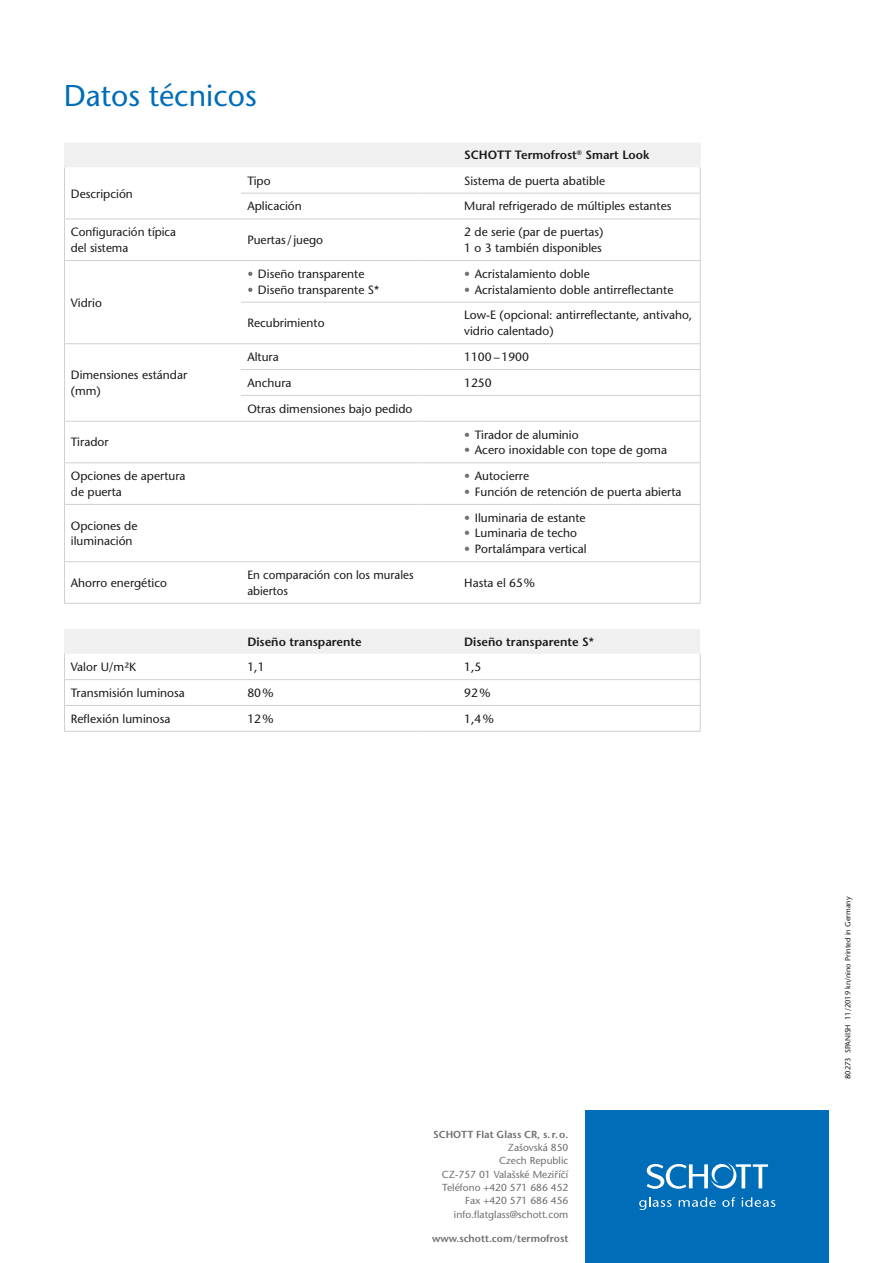
<style>
.page{position:relative;width:893px;height:1263px;background:#fff}
.page>*{position:absolute;margin:0;border:0;box-sizing:border-box;transform-origin:0 0}
.t1{font:500 30px "Stone Sans Std";color:#006db8}
.t2{font:500 12px/15.8px "Stone Sans Std";color:#1a1a18}
.t3{font:600 12px "Stone Sans Std";color:#1a1a18}
.t4{font:500 10.2px/13.4px "Stone Sans Std";color:#6f6f6e;text-align:right}
.t5{font:600 10.2px "Stone Sans Std";color:#6f6f6e}
.t6{font:500 7.5px "Stone Sans Std";color:#1a1a18}
.s1{color:#6f6f6e}
</style>
<div class="page">
<div style="left:585px;top:1110px;width:244px;height:153px;background:#006db8"></div>
<svg style="left:639px;top:1197px;width:33px;height:13px"></svg>
<svg style="left:679px;top:1197px;width:37px;height:10px"></svg>
<svg style="left:722px;top:1197px;width:13px;height:10px"></svg>
<svg style="left:742px;top:1197px;width:33px;height:10px"></svg>
<svg style="left:647px;top:1163px;width:121px;height:26px"></svg>
<svg style="left:65px;top:143px;width:635px;height:511px"></svg>
<hr style="left:241px;top:193px;width:181px;height:1px;background:#cfd0d0">
<hr style="left:422px;top:193px;width:279px;height:1px;background:#cfd0d0">
<hr style="left:64px;top:219px;width:177px;height:1px;background:#cfd0d0">
<hr style="left:241px;top:219px;width:181px;height:1px;background:#cfd0d0">
<hr style="left:422px;top:219px;width:279px;height:1px;background:#cfd0d0">
<hr style="left:64px;top:260px;width:177px;height:1px;background:#cfd0d0">
<hr style="left:241px;top:260px;width:181px;height:1px;background:#cfd0d0">
<hr style="left:422px;top:260px;width:279px;height:1px;background:#cfd0d0">
<hr style="left:241px;top:302px;width:181px;height:1px;background:#cfd0d0">
<hr style="left:422px;top:302px;width:279px;height:1px;background:#cfd0d0">
<hr style="left:241px;top:343px;width:181px;height:1px;background:#cfd0d0">
<hr style="left:422px;top:343px;width:279px;height:1px;background:#cfd0d0">
<hr style="left:241px;top:369px;width:181px;height:1px;background:#cfd0d0">
<hr style="left:422px;top:369px;width:279px;height:1px;background:#cfd0d0">
<hr style="left:241px;top:395px;width:181px;height:1px;background:#cfd0d0">
<hr style="left:241px;top:421px;width:181px;height:1px;background:#cfd0d0">
<hr style="left:64px;top:731px;width:177px;height:1px;background:#cfd0d0">
<hr style="left:241px;top:731px;width:181px;height:1px;background:#cfd0d0">
<hr style="left:422px;top:731px;width:279px;height:1px;background:#cfd0d0">
<hr style="left:64px;top:462px;width:177px;height:1px;background:#cfd0d0">
<hr style="left:64px;top:504px;width:177px;height:1px;background:#cfd0d0">
<hr style="left:700px;top:219px;width:1px;height:41px;background:#cfd0d0">
<hr style="left:700px;top:261px;width:1px;height:41px;background:#cfd0d0">
<hr style="left:700px;top:302px;width:1px;height:41px;background:#cfd0d0">
<svg style="left:700px;top:344px;width:1px;height:77px"></svg>
<hr style="left:700px;top:562px;width:1px;height:41px;background:#cfd0d0">
<svg style="left:700px;top:654px;width:1px;height:77px"></svg>
<hr style="left:700px;top:505px;width:1px;height:56px;background:#cfd0d0">
<hr style="left:64px;top:219px;width:1px;height:41px;background:#cfd0d0">
<hr style="left:64px;top:261px;width:1px;height:41px;background:#cfd0d0">
<hr style="left:64px;top:302px;width:1px;height:41px;background:#cfd0d0">
<hr style="left:64px;top:422px;width:1px;height:40px;background:#cfd0d0">
<hr style="left:64px;top:463px;width:1px;height:41px;background:#cfd0d0">
<hr style="left:64px;top:505px;width:1px;height:56px;background:#cfd0d0">
<hr style="left:64px;top:562px;width:1px;height:41px;background:#cfd0d0">
<hr style="left:422px;top:395px;width:279px;height:1px;background:#cfd0d0">
<hr style="left:422px;top:421px;width:279px;height:1px;background:#cfd0d0">
<hr style="left:700px;top:422px;width:1px;height:40px;background:#cfd0d0">
<svg style="left:64px;top:143px;width:1px;height:76px"></svg>
<svg style="left:700px;top:143px;width:1px;height:76px"></svg>
<hr style="left:422px;top:462px;width:279px;height:1px;background:#cfd0d0">
<hr style="left:700px;top:463px;width:1px;height:41px;background:#cfd0d0">
<hr style="left:422px;top:504px;width:279px;height:1px;background:#cfd0d0">
<hr style="left:241px;top:462px;width:181px;height:1px;background:#cfd0d0">
<hr style="left:241px;top:504px;width:181px;height:1px;background:#cfd0d0">
<hr style="left:64px;top:561px;width:177px;height:1px;background:#cfd0d0">
<hr style="left:241px;top:561px;width:181px;height:1px;background:#cfd0d0">
<hr style="left:422px;top:561px;width:279px;height:1px;background:#cfd0d0">
<hr style="left:64px;top:603px;width:177px;height:1px;background:#cfd0d0">
<hr style="left:241px;top:603px;width:181px;height:1px;background:#cfd0d0">
<hr style="left:422px;top:603px;width:279px;height:1px;background:#cfd0d0">
<hr style="left:64px;top:343px;width:177px;height:1px;background:#cfd0d0">
<svg style="left:64px;top:344px;width:1px;height:77px"></svg>
<hr style="left:64px;top:421px;width:177px;height:1px;background:#cfd0d0">
<svg style="left:64px;top:629px;width:1px;height:102px"></svg>
<hr style="left:64px;top:679px;width:177px;height:1px;background:#cfd0d0">
<hr style="left:241px;top:679px;width:181px;height:1px;background:#cfd0d0">
<hr style="left:422px;top:679px;width:279px;height:1px;background:#cfd0d0">
<hr style="left:64px;top:705px;width:177px;height:1px;background:#cfd0d0">
<hr style="left:241px;top:705px;width:181px;height:1px;background:#cfd0d0">
<hr style="left:422px;top:705px;width:279px;height:1px;background:#cfd0d0">
<h1 class="t1" style="left:64px;top:78px;width:194px">Datos técnicos</h1>
<p class="t3" style="left:464px;top:148px;width:187px">SCHOTT Termofrost<sup>®</sup> Smart Look</p>
<p class="t2" style="left:71px;top:186px;width:64px">Descripción</p>
<p class="t2" style="left:247px;top:173px;width:25px">Tipo</p>
<p class="t2" style="left:464px;top:173px;width:142px">Sistema de puerta abatible</p>
<p class="t2" style="left:247px;top:198px;width:56px">Aplicación</p>
<p class="t2" style="left:464px;top:198px;width:209px">Mural refrigerado de múltiples estantes</p>
<p class="t2" style="left:71px;top:224px;width:107px">Configuración típica del sistema</p>
<p class="t2" style="left:247px;top:232px;width:77px">Puertas/juego</p>
<p class="t2" style="left:464px;top:224px;width:141px">2 de serie (par de puertas)<br>1 o 3 también disponibles</p>
<p class="t2" style="left:71px;top:294px;width:33px">Vidrio</p>
<p class="t2" style="left:71px;top:367px;width:118px">Dimensiones estándar (mm)</p>
<p class="t2" style="left:71px;top:434px;width:39px">Tirador</p>
<p class="t2" style="left:247px;top:266px;width:119px"><span class="s1">•</span> Diseño transparente</p>
<p class="t2" style="left:247px;top:282px;width:133px"><span class="s1">•</span> Diseño transparente S*</p>
<p class="t2" style="left:464px;top:266px;width:127px"><span class="s1">•</span> Acristalamiento doble</p>
<p class="t2" style="left:464px;top:282px;width:211px"><span class="s1">•</span> Acristalamiento doble antirreflectante</p>
<p class="t2" style="left:247px;top:315px;width:79px">Recubrimiento</p>
<p class="t2" style="left:464px;top:307px;width:230px">Low-E (opcional: antirreflectante, antivaho, vidrio calentado)</p>
<p class="t2" style="left:247px;top:349px;width:33px">Altura</p>
<p class="t2" style="left:464px;top:349px;width:66px">1100 –1900</p>
<p class="t2" style="left:247px;top:375px;width:46px">Anchura</p>
<p class="t2" style="left:464px;top:375px;width:29px">1250</p>
<p class="t2" style="left:247px;top:401px;width:166px">Otras dimensiones bajo pedido</p>
<p class="t2" style="left:464px;top:426px;width:116px"><span class="s1">•</span> Tirador de aluminio</p>
<p class="t2" style="left:464px;top:442px;width:204px"><span class="s1">•</span> Acero inoxidable con tope de goma</p>
<p class="t2" style="left:71px;top:468px;width:116px">Opciones de apertura de puerta</p>
<p class="t2" style="left:464px;top:468px;width:66px"><span class="s1">•</span> Autocierre</p>
<p class="t2" style="left:464px;top:484px;width:219px"><span class="s1">•</span> Función de retención de puerta abierta</p>
<p class="t2" style="left:71px;top:517px;width:68px">Opciones de iluminación</p>
<p class="t2" style="left:464px;top:510px;width:123px"><span class="s1">•</span> Iluminaria de estante</p>
<p class="t2" style="left:464px;top:525px;width:114px"><span class="s1">•</span> Luminaria de techo</p>
<p class="t2" style="left:464px;top:541px;width:124px"><span class="s1">•</span> Portalámpara vertical</p>
<p class="t2" style="left:71px;top:575px;width:98px">Ahorro energético</p>
<p class="t2" style="left:247px;top:567px;width:168px">En comparación con los murales abiertos</p>
<p class="t2" style="left:464px;top:575px;width:72px">Hasta el 65%</p>
<p class="t3" style="left:247px;top:634px;width:116px">Diseño transparente</p>
<p class="t3" style="left:464px;top:634px;width:131px">Diseño transparente S*</p>
<p class="t2" style="left:71px;top:659px;width:67px">Valor U/m²K</p>
<p class="t2" style="left:247px;top:659px;width:19px">1,1</p>
<p class="t2" style="left:464px;top:659px;width:19px">1,5</p>
<p class="t2" style="left:71px;top:685px;width:115px">Transmisión luminosa</p>
<p class="t2" style="left:247px;top:685px;width:28px">80%</p>
<p class="t2" style="left:464px;top:685px;width:28px">92%</p>
<p class="t2" style="left:71px;top:711px;width:101px">Reflexión luminosa</p>
<p class="t2" style="left:247px;top:711px;width:28px">12%</p>
<p class="t2" style="left:464px;top:711px;width:31px">1,4%</p>
<p class="t5" style="left:433px;top:1128px;width:137px">SCHOTT Flat Glass CR, s. r.o.</p>
<p class="t4" style="left:442px;top:1141px;width:128px">Zašovská 850<br>Czech Republic<br>CZ-757 01 Valašské Mezirˇícˇí<br>Teléfono +420 571 686 452<br>Fax +420 571 686 456 info.flatglass@schott.com</p>
<p class="t5" style="left:432px;top:1232px;width:138px">www.schott.com/termofrost</p>
<p class="t6" style="left:843px;top:1079px;width:184px;rotate:-90deg">80273 SPANISH 11/2019 kn/nino Printed in Germany</p>
</div>
